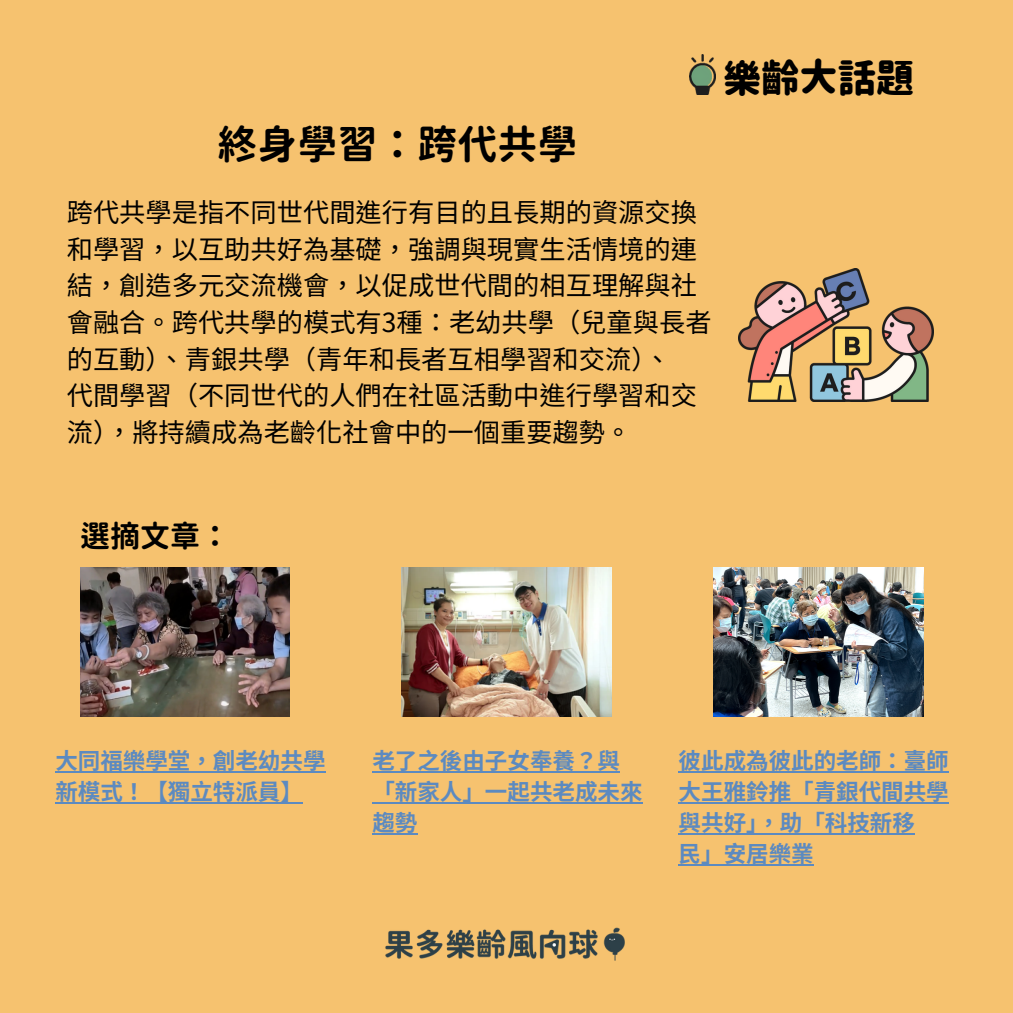
<style>
.page{position:relative;width:1013px;height:1013px;background:#fff}
.page>*{position:absolute;margin:0;border:0;box-sizing:border-box;transform-origin:0 0}
.t1{font:40px "Gen Sen Rounded TW B";color:#000}
.t2{font:38.25px "Corporate Logo Rounded";color:#000}
.t3{font:30px "Gen Sen Rounded TW B";color:#000}
.t4{font:26.25px/36.5px "Noto Sans TC";color:#000}
.t5{font:700 22.5px/31px "Noto Sans TC";color:#5c8ac0}
</style>
<div class="page">
<div style="left:0;top:0;width:1012px;height:1012px;background:#f6c26f"></div>
<img style="left:385px;top:927px;width:240px;height:34px">
<img style="left:689px;top:54px;width:26px;height:40px">
<img style="left:80px;top:567px;width:210px;height:149px">
<img style="left:401px;top:567px;width:210px;height:149px">
<img style="left:713px;top:567px;width:210px;height:149px">
<img style="left:738px;top:268px;width:195px;height:133px">
<hr style="left:55px;top:770px;width:270px;height:2px;background:#5c8ac0">
<hr style="left:55px;top:801px;width:248px;height:2px;background:#5c8ac0">
<hr style="left:372px;top:770px;width:248px;height:2px;background:#5c8ac0">
<hr style="left:372px;top:801px;width:270px;height:2px;background:#5c8ac0">
<hr style="left:372px;top:832px;width:45px;height:2px;background:#5c8ac0">
<hr style="left:678px;top:770px;width:270px;height:2px;background:#5c8ac0">
<hr style="left:678px;top:801px;width:270px;height:2px;background:#5c8ac0">
<hr style="left:678px;top:832px;width:237px;height:2px;background:#5c8ac0">
<hr style="left:678px;top:863px;width:135px;height:2px;background:#5c8ac0">
<p class="t1" style="left:217px;top:123px;width:361px">終身學習：跨代共學</p>
<h1 class="t2" style="left:723px;top:59px;width:192px">樂齡大話題</h1>
<p class="t4" style="left:67px;top:192px;width:646px">跨代共學是指不同世代間進行有目的且長期的資源交換和學習，以互助共好為基礎，強調與現實生活情境的連結，創造多元交流機會，以促成世代間的相互理解與社會融合。跨代共學的模式有3種：老幼共學（兒童與長者的互動）、青銀共學（青年和長者互相學習和交流）、<br>代間學習（不同世代的人們在社區活動中進行學習和交流），將持續成為老齡化社會中的一個重要趨勢。</p>
<p class="t3" style="left:80px;top:520px;width:152px">選摘文章：</p>
<p class="t5" style="left:55px;top:743px;width:271px">大同福樂學堂，創老幼共學新模式！【獨立特派員】</p>
<h3 class="t5" style="left:372px;top:743px;width:271px">老了之後由子女奉養？與「新家人」一起共老成未來趨勢</h3>
<p class="t5" style="left:678px;top:743px;width:271px">彼此成為彼此的老師：臺師大王雅鈴推「青銀代間共學與共好」，助「科技新移<br>民」安居樂業</p>
</div>
